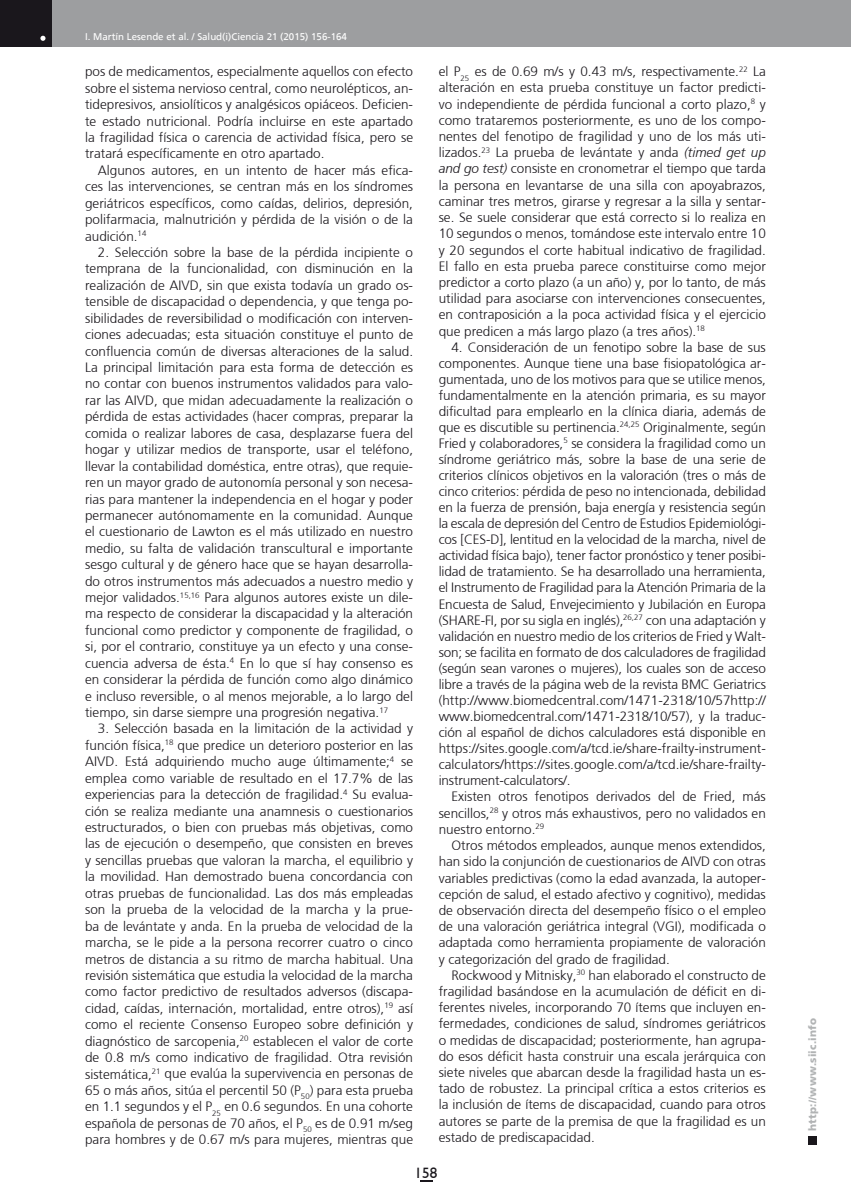
<style>
.page{position:relative;width:851px;height:1191px;background:#fff}
.page>*{position:absolute;margin:0;border:0;box-sizing:border-box;transform-origin:0 0}
.t1{font:15px "Humanist 521 BT";color:#1a171c}
.t2{font:300 13.5px/16.4px "Frutiger";color:#1a171c;text-align:justify}
.t3{font:900 10.5px "Frutiger";letter-spacing:.015em;color:#b1b3b4}
.t4{font:9.75px "Frutiger";color:#fff}
.s1{font-style:italic}
</style>
<div class="page">
<div style="left:808px;top:1135px;width:8px;height:9px;background:#1a171c"></div>
<div style="left:0;top:0;width:850px;height:47px;background:#9d9ea0"></div>
<div style="left:0;top:0;width:51px;height:47px;background:#1a171c"></div>
<svg style="left:40px;top:36px;width:5px;height:5px"></svg>
<svg style="left:420px;top:1180px;width:12px;height:1px"></svg>
<p class="t4" style="left:85px;top:31px;width:263px">I. Martín Lesende et al. / Salud(i)Ciencia 21 (2015) 156-164</p>
<p class="t2" style="left:85px;top:63px;width:329px">pos de medicamentos, especialmente aquellos con efecto sobre el sistema nervioso central, como neurolépticos, an&shy;tidepresivos, ansiolíticos y analgésicos opiáceos. Deficien&shy;te estado nutricional. Podría incluirse en este apartado la fragilidad física o carencia de actividad física, pero se tratará específicamente en otro apartado.</p>
<p class="t2" style="left:85px;top:162px;width:329px;text-indent:13px">Algunos autores, en un intento de hacer más efica&shy;ces las intervenciones, se centran más en los síndromes geriátricos específicos, como caídas, delirios, depresión, polifarmacia, malnutrición y pérdida de la visión o de la audición.<sup>14</sup></p>
<p class="t2" style="left:85px;top:244px;width:329px;text-indent:13px">2. Selección sobre la base de la pérdida incipiente o temprana de la funcionalidad, con disminución en la realización de AIVD, sin que exista todavía un grado os&shy;tensible de discapacidad o dependencia, y que tenga po&shy;sibilidades de reversibilidad o modificación con interven&shy;ciones adecuadas; esta situación constituye el punto de confluencia común de diversas alteraciones de la salud.<br>La principal limitación para esta forma de detección es no contar con buenos instrumentos validados para valo&shy;rar las AIVD, que midan adecuadamente la realización o pérdida de estas actividades (hacer compras, preparar la comida o realizar labores de casa, desplazarse fuera del hogar y utilizar medios de transporte, usar el teléfono, llevar la contabilidad doméstica, entre otras), que requie&shy;ren un mayor grado de autonomía personal y son necesa&shy;rias para mantener la independencia en el hogar y poder permanecer autónomamente en la comunidad. Aunque el cuestionario de Lawton es el más utilizado en nuestro medio, su falta de validación transcultural e importante sesgo cultural y de género hace que se hayan desarrolla&shy;do otros instrumentos más adecuados a nuestro medio y mejor validados.<sup>15,16</sup> Para algunos autores existe un dile&shy;ma respecto de considerar la discapacidad y la alteración funcional como predictor y componente de fragilidad, o si, por el contrario, constituye ya un efecto y una conse&shy;cuencia adversa de ésta.<sup>4</sup> En lo que sí hay consenso es en considerar la pérdida de función como algo dinámico e incluso reversible, o al menos mejorable, a lo largo del tiempo, sin darse siempre una progresión negativa.<sup>17</sup></p>
<p class="t2" style="left:85px;top:720px;width:329px;text-indent:13px">3. Selección basada en la limitación de la actividad y función física,<sup>18</sup> que predice un deterioro posterior en las AIVD. Está adquiriendo mucho auge últimamente;<sup>4</sup> se emplea como variable de resultado en el 17.7% de las experiencias para la detección de fragilidad.<sup>4</sup> Su evalua&shy;ción se realiza mediante una anamnesis o cuestionarios estructurados, o bien con pruebas más objetivas, como las de ejecución o desempeño, que consisten en breves y sencillas pruebas que valoran la marcha, el equilibrio y la movilidad. Han demostrado buena concordancia con otras pruebas de funcionalidad. Las dos más empleadas son la prueba de la velocidad de la marcha y la prue&shy;ba de levántate y anda. En la prueba de velocidad de la marcha, se le pide a la persona recorrer cuatro o cinco metros de distancia a su ritmo de marcha habitual. Una revisión sistemática que estudia la velocidad de la marcha como factor predictivo de resultados adversos (discapa&shy;cidad, caídas, internación, mortalidad, entre otros),<sup>19</sup> así como el reciente Consenso Europeo sobre definición y diagnóstico de sarcopenia,<sup>20</sup> establecen el valor de corte de 0.8 m/s como indicativo de fragilidad. Otra revisión sistemática,<sup>21</sup> que evalúa la supervivencia en personas de 65 o más años, sitúa el percentil 50 (P<sub>50</sub>) para esta prueba en 1.1 segundos y el P<sub>25</sub> en 0.6 segundos. En una cohorte española de personas de 70 años, el P<sub>50</sub> es de 0.91 m/seg para hombres y de 0.67 m/s para mujeres, mientras que</p>
<p class="t2" style="left:438px;top:63px;width:329px">el P<sub>25</sub> es de 0.69 m/s y 0.43 m/s, respectivamente.<sup>22</sup> La alteración en esta prueba constituye un factor predicti&shy;vo independiente de pérdida funcional a corto plazo,<sup>8</sup> y como trataremos posteriormente, es uno de los compo&shy;nentes del fenotipo de fragilidad y uno de los más uti&shy;lizados.<sup>23</sup> La prueba de levántate y anda <span class="s1">(timed get up and go test)</span> consiste en cronometrar el tiempo que tarda la persona en levantarse de una silla con apoyabrazos, caminar tres metros, girarse y regresar a la silla y sentar&shy;se. Se suele considerar que está correcto si lo realiza en 10 segundos o menos, tomándose este intervalo entre 10 y 20 segundos el corte habitual indicativo de fragilidad.<br>El fallo en esta prueba parece constituirse como mejor predictor a corto plazo (a un año) y, por lo tanto, de más utilidad para asociarse con intervenciones consecuentes, en contraposición a la poca actividad física y el ejercicio que predicen a más largo plazo (a tres años).<sup>18</sup></p>
<p class="t2" style="left:438px;top:339px;width:329px;text-indent:13px">4. Consideración de un fenotipo sobre la base de sus componentes. Aunque tiene una base fisiopatológica ar&shy;gumentada, uno de los motivos para que se utilice menos, fundamentalmente en la atención primaria, es su mayor dificultad para emplearlo en la clínica diaria, además de que es discutible su pertinencia.<sup>24,25</sup> Originalmente, según Fried y colaboradores,<sup>5</sup> se considera la fragilidad como un síndrome geriátrico más, sobre la base de una serie de criterios clínicos objetivos en la valoración (tres o más de cinco criterios: pérdida de peso no intencionada, debilidad en la fuerza de prensión, baja energía y resistencia según la escala de depresión del Centro de Estudios Epidemiológi&shy;cos [CES-D], lentitud en la velocidad de la marcha, nivel de actividad física bajo), tener factor pronóstico y tener posibi&shy;lidad de tratamiento. Se ha desarrollado una herramienta, el Instrumento de Fragilidad para la Atención Primaria de la Encuesta de Salud, Envejecimiento y Jubilación en Europa (SHARE-FI, por su sigla en inglés),<sup>26,27</sup> con una adaptación y validación en nuestro medio de los criterios de Fried y Walt&shy;son; se facilita en formato de dos calculadores de fragilidad (según sean varones o mujeres), los cuales son de acceso libre a través de la página web de la revista BMC Geriatrics (http://www.biomedcentral.com/1471-2318/10/57http:// www.biomedcentral.com/1471-2318/10/57), y la traduc&shy;ción al español de dichos calculadores está disponible en https://sites.google.com/a/tcd.ie/share-frailty-instrument&shy;calculators/https://sites.google.com/a/tcd.ie/share-frailty&shy;instrument-calculators/.</p>
<p class="t2" style="left:438px;top:788px;width:328px;text-indent:13px">Existen otros fenotipos derivados del de Fried, más sencillos,<sup>28</sup> y otros más exhaustivos, pero no validados en nuestro entorno.<sup>29</sup></p>
<p class="t2" style="left:438px;top:837px;width:329px;text-indent:13px">Otros métodos empleados, aunque menos extendidos, han sido la conjunción de cuestionarios de AIVD con otras variables predictivas (como la edad avanzada, la autoper&shy;cepción de salud, el estado afectivo y cognitivo), medidas de observación directa del desempeño físico o el empleo de una valoración geriátrica integral (VGI), modificada o adaptada como herramienta propiamente de valoración y categorización del grado de fragilidad.</p>
<p class="t2" style="left:438px;top:967px;width:329px;text-indent:13px">Rockwood y Mitnisky,<sup>30</sup> han elaborado el constructo de fragilidad basándose en la acumulación de déficit en di&shy;ferentes niveles, incorporando 70 ítems que incluyen en&shy;fermedades, condiciones de salud, síndromes geriátricos o medidas de discapacidad; posteriormente, han agrupa&shy;do esos déficit hasta construir una escala jerárquica con siete niveles que abarcan desde la fragilidad hasta un es&shy;tado de robustez. La principal crítica a estos criterios es la inclusión de ítems de discapacidad, cuando para otros autores se parte de la premisa de que la fragilidad es un estado de prediscapacidad.</p>
<p class="t1" style="left:414px;top:1163px;width:24px">158</p>
<p class="t3" style="left:806px;top:1130px;width:114px;rotate:-90deg">http://www.siic.info</p>
</div>
